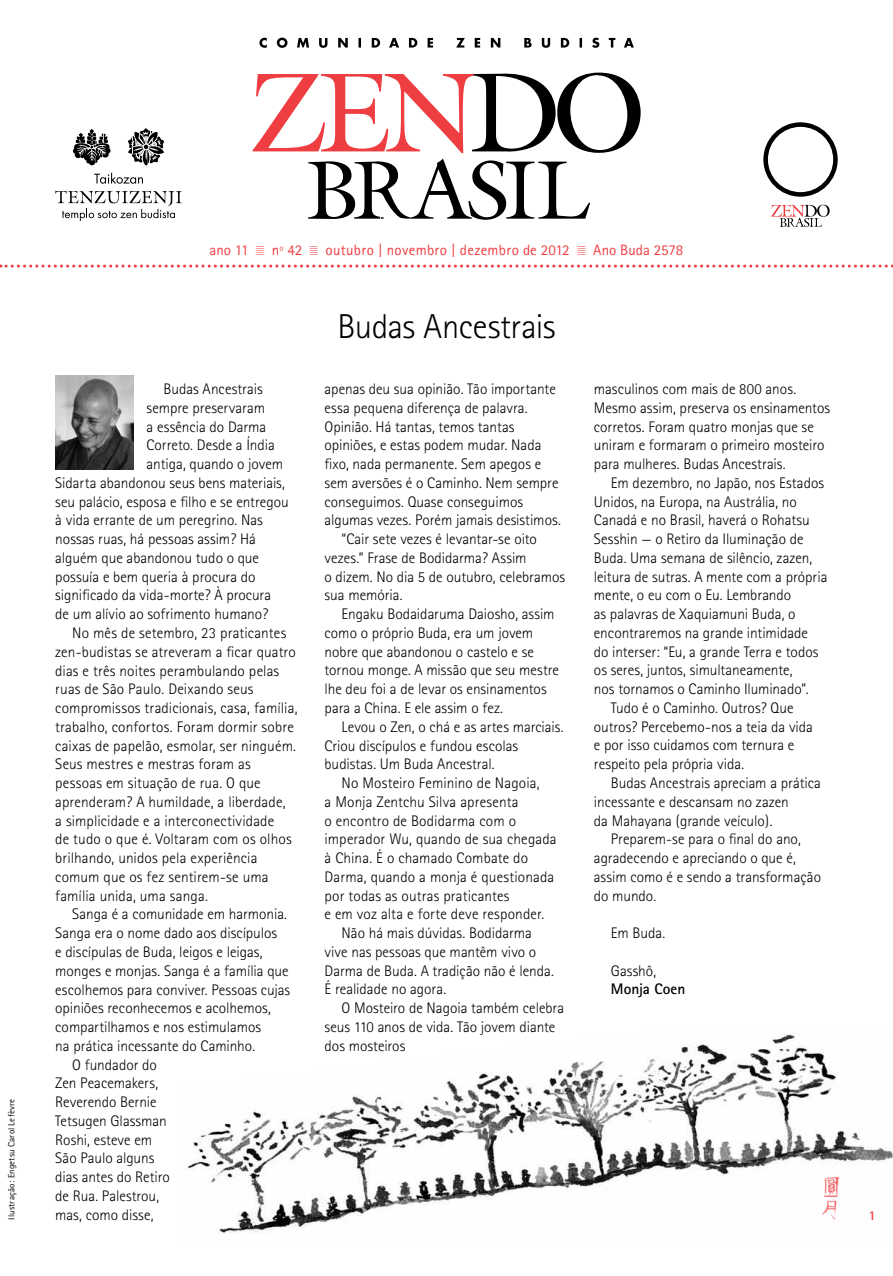
<style>
.page{position:relative;width:893px;height:1276px;background:#fff}
.page>*{position:absolute;margin:0;border:0;box-sizing:border-box;transform-origin:0 0}
.t1{font:300 34.5px "Rotis Sans Serif";letter-spacing:-.01em;color:#000}
.t2{font:300 15.3px/18.8px "Rotis Sans Serif";color:#000}
.t3{font:700 15.3px "Rotis Sans Serif";color:#000}
.t4{font:15px "Rotis Sans Serif";letter-spacing:.015em;color:#ef3e42}
.t5{font:700 13.5px "Rotis Sans Serif";color:#ef3e42}
.t6{font:9px "Rotis Sans Serif";letter-spacing:.02em;color:#000}
.s1{font-family:"Cairo";font-size:12px}
</style>
<div class="page">
<svg style="left:771px;top:205px;width:59px;height:22px"></svg>
<svg style="left:763px;top:122px;width:75px;height:75px"></svg>
<svg style="left:73px;top:129px;width:38px;height:36px"></svg>
<svg style="left:128px;top:128px;width:36px;height:38px"></svg>
<svg style="left:94px;top:173px;width:49px;height:11px"></svg>
<svg style="left:55px;top:191px;width:127px;height:30px"></svg>
<svg style="left:252px;top:73px;width:389px;height:147px"></svg>
<svg style="left:259px;top:38px;width:375px;height:10px"></svg>
<svg style="left:0;top:264px;width:893px;height:3px"></svg>
<img style="left:55px;top:375px;width:79px;height:94px">
<img style="left:186px;top:1032px;width:707px;height:202px">
<img style="left:819px;top:1176px;width:21px;height:44px">
<p class="t6" style="left:6px;top:1219px;width:122px;rotate:-90deg">Ilustração: Engetsu Carol Lefèvre</p>
<p class="t4" style="left:210px;top:241px;width:475px">ano 11 <span class="s1">.</span> nº 42 <span class="s1">.</span> outubro | novembro | dezembro de 2012 <span class="s1">.</span> Ano Buda 2578</p>
<p class="t2" style="left:164px;top:379px;width:101px">Budas Ancestrais</p>
<p class="t2" style="left:147px;top:398px;width:120px">sempre preservaram</p>
<p class="t2" style="left:147px;top:417px;width:121px">a essência do Darma</p>
<p class="t2" style="left:147px;top:436px;width:130px">Correto. Desde a Índia</p>
<p class="t2" style="left:147px;top:454px;width:138px">antiga, quando o jovem</p>
<p class="t2" style="left:55px;top:473px;width:231px">Sidarta abandonou seus bens materiais,</p>
<p class="t2" style="left:55px;top:492px;width:235px">seu palácio, esposa e filho e se entregou</p>
<p class="t2" style="left:55px;top:511px;width:209px">à vida errante de um peregrino. Nas</p>
<p class="t2" style="left:55px;top:529px;width:202px">nossas ruas, há pessoas assim? Há</p>
<p class="t2" style="left:55px;top:548px;width:205px">alguém que abandonou tudo o que</p>
<p class="t2" style="left:55px;top:567px;width:202px">possuía e bem queria à procura do</p>
<p class="t2" style="left:55px;top:586px;width:218px">significado da vida-morte? À procura</p>
<p class="t2" style="left:55px;top:605px;width:215px">de um alívio ao sofrimento humano?</p>
<p class="t2" style="left:72px;top:623px;width:216px">No mês de setembro, 23 praticantes</p>
<p class="t2" style="left:55px;top:642px;width:242px">zen-budistas se atreveram a ficar quatro</p>
<p class="t2" style="left:55px;top:661px;width:225px">dias e três noites perambulando pelas</p>
<p class="t2" style="left:55px;top:680px;width:200px">ruas de São Paulo. Deixando seus</p>
<p class="t2" style="left:55px;top:698px;width:244px">compromissos tradicionais, casa, família,</p>
<p class="t2" style="left:55px;top:717px;width:240px">trabalho, confortos. Foram dormir sobre</p>
<p class="t2" style="left:55px;top:736px;width:242px">caixas de papelão, esmolar, ser ninguém.</p>
<p class="t2" style="left:55px;top:755px;width:197px">Seus mestres e mestras foram as</p>
<p class="t2" style="left:55px;top:773px;width:207px">pessoas em situação de rua. O que</p>
<p class="t2" style="left:55px;top:792px;width:232px">aprenderam? A humildade, a liberdade,</p>
<p class="t2" style="left:55px;top:811px;width:221px">a simplicidade e a interconectividade</p>
<p class="t2" style="left:55px;top:830px;width:238px">de tudo o que é. Voltaram com os olhos</p>
<p class="t2" style="left:55px;top:848px;width:204px">brilhando, unidos pela experiência</p>
<p class="t2" style="left:55px;top:867px;width:215px">comum que os fez sentirem-se uma</p>
<p class="t2" style="left:55px;top:886px;width:154px">família unida, uma sanga.</p>
<p class="t2" style="left:72px;top:905px;width:216px">Sanga é a comunidade em harmonia.</p>
<p class="t2" style="left:55px;top:923px;width:223px">Sanga era o nome dado aos discípulos</p>
<p class="t2" style="left:55px;top:942px;width:209px">e discípulas de Buda, leigos e leigas,</p>
<p class="t2" style="left:55px;top:961px;width:235px">monges e monjas. Sanga é a família que</p>
<p class="t2" style="left:55px;top:980px;width:236px">escolhemos para conviver. Pessoas cujas</p>
<p class="t2" style="left:55px;top:998px;width:217px">opiniões reconhecemos e acolhemos,</p>
<p class="t2" style="left:55px;top:1017px;width:207px">compartilhamos e nos estimulamos</p>
<p class="t2" style="left:55px;top:1036px;width:201px">na prática incessante do Caminho.</p>
<p class="t2" style="left:72px;top:1055px;width:86px">O fundador do</p>
<p class="t2" style="left:55px;top:1073px;width:104px">Zen Peacemakers,</p>
<p class="t2" style="left:55px;top:1092px;width:103px">Reverendo Bernie</p>
<p class="t2" style="left:55px;top:1111px;width:113px">Tetsugen Glassman</p>
<p class="t2" style="left:55px;top:1130px;width:98px">Roshi, esteve em</p>
<p class="t2" style="left:55px;top:1148px;width:101px">São Paulo alguns</p>
<p class="t2" style="left:55px;top:1167px;width:116px">dias antes do Retiro</p>
<p class="t2" style="left:55px;top:1186px;width:105px">de Rua. Palestrou,</p>
<p class="t2" style="left:55px;top:1205px;width:100px">mas, como disse,</p>
<h1 class="t1" style="left:337px;top:306px;width:220px">Budas Ancestrais</h1>
<p class="t2" style="left:325px;top:379px;width:233px">apenas deu sua opinião. Tão importante</p>
<p class="t2" style="left:325px;top:398px;width:205px">essa pequena diferença de palavra.</p>
<p class="t2" style="left:325px;top:417px;width:191px">Opinião. Há tantas, temos tantas</p>
<p class="t2" style="left:325px;top:436px;width:218px">opiniões, e estas podem mudar. Nada</p>
<p class="t2" style="left:325px;top:454px;width:218px">fixo, nada permanente. Sem apegos e</p>
<p class="t2" style="left:325px;top:473px;width:235px">sem aversões é o Caminho. Nem sempre</p>
<p class="t2" style="left:325px;top:492px;width:200px">conseguimos. Quase conseguimos</p>
<p class="t2" style="left:325px;top:511px;width:238px">algumas vezes. Porém jamais desistimos.</p>
<p class="t2" style="left:342px;top:529px;width:197px">“Cair sete vezes é levantar-se oito</p>
<p class="t2" style="left:325px;top:548px;width:204px">vezes.” Frase de Bodidarma? Assim</p>
<p class="t2" style="left:325px;top:567px;width:242px">o dizem. No dia 5 de outubro, celebramos</p>
<p class="t2" style="left:325px;top:586px;width:80px">sua memória.</p>
<p class="t2" style="left:342px;top:604px;width:215px">Engaku Bodaidaruma Daiosho, assim</p>
<p class="t2" style="left:325px;top:623px;width:210px">como o próprio Buda, era um jovem</p>
<p class="t2" style="left:325px;top:642px;width:211px">nobre que abandonou o castelo e se</p>
<p class="t2" style="left:325px;top:661px;width:236px">tornou monge. A missão que seu mestre</p>
<p class="t2" style="left:325px;top:679px;width:224px">lhe deu foi a de levar os ensinamentos</p>
<p class="t2" style="left:325px;top:698px;width:180px">para a China. E ele assim o fez.</p>
<p class="t2" style="left:342px;top:717px;width:224px">Levou o Zen, o chá e as artes marciais.</p>
<p class="t2" style="left:325px;top:736px;width:195px">Criou discípulos e fundou escolas</p>
<p class="t2" style="left:325px;top:755px;width:172px">budistas. Um Buda Ancestral.</p>
<p class="t2" style="left:342px;top:773px;width:200px">No Mosteiro Feminino de Nagoia,</p>
<p class="t2" style="left:325px;top:792px;width:196px">a Monja Zentchu Silva apresenta</p>
<p class="t2" style="left:325px;top:811px;width:193px">o encontro de Bodidarma com o</p>
<p class="t2" style="left:325px;top:830px;width:234px">imperador Wu, quando de sua chegada</p>
<p class="t2" style="left:325px;top:848px;width:205px">à China. É o chamado Combate do</p>
<p class="t2" style="left:325px;top:867px;width:231px">Darma, quando a monja é questionada</p>
<p class="t2" style="left:325px;top:886px;width:186px">por todas as outras praticantes</p>
<p class="t2" style="left:325px;top:905px;width:221px">e em voz alta e forte deve responder.</p>
<p class="t2" style="left:342px;top:923px;width:192px">Não há mais dúvidas. Bodidarma</p>
<p class="t2" style="left:325px;top:942px;width:213px">vive nas pessoas que mantêm vivo o</p>
<p class="t2" style="left:325px;top:961px;width:231px">Darma de Buda. A tradição não é lenda.</p>
<p class="t2" style="left:325px;top:980px;width:123px">É realidade no agora.</p>
<p class="t2" style="left:342px;top:998px;width:224px">O Mosteiro de Nagoia também celebra</p>
<p class="t2" style="left:325px;top:1017px;width:232px">seus 110 anos de vida. Tão jovem diante</p>
<p class="t2" style="left:325px;top:1036px;width:82px">dos mosteiros</p>
<p class="t2" style="left:594px;top:379px;width:238px">masculinos com mais de 800 anos.<br>Mesmo assim, preserva os ensinamentos corretos. Foram quatro monjas que se uniram e formaram o primeiro mosteiro para mulheres. Budas Ancestrais.</p>
<p class="t2" style="left:611px;top:473px;width:215px">Em dezembro, no Japão, nos Estados</p>
<p class="t2" style="left:594px;top:492px;width:205px">Unidos, na Europa, na Austrália, no</p>
<p class="t2" style="left:594px;top:511px;width:217px">Canadá e no Brasil, haverá o Rohatsu</p>
<p class="t2" style="left:594px;top:529px;width:211px">Sesshin — o Retiro da Iluminação de</p>
<p class="t2" style="left:594px;top:548px;width:220px">Buda. Uma semana de silêncio, zazen,</p>
<p class="t2" style="left:594px;top:567px;width:235px">leitura de sutras. A mente com a própria</p>
<p class="t2" style="left:594px;top:586px;width:199px">mente, o eu com o Eu. Lembrando</p>
<p class="t2" style="left:594px;top:604px;width:203px">as palavras de Xaquiamuni Buda, o</p>
<p class="t2" style="left:594px;top:623px;width:216px">encontraremos na grande intimidade</p>
<p class="t2" style="left:594px;top:642px;width:226px">do interser: “Eu, a grande Terra e todos</p>
<p class="t2" style="left:594px;top:661px;width:200px">os seres, juntos, simultaneamente,</p>
<p class="t2" style="left:594px;top:679px;width:216px">nos tornamos o Caminho Iluminado”.</p>
<p class="t2" style="left:611px;top:698px;width:184px">Tudo é o Caminho. Outros? Que</p>
<p class="t2" style="left:594px;top:717px;width:221px">outros? Percebemo-nos a teia da vida</p>
<p class="t2" style="left:594px;top:736px;width:202px">e por isso cuidamos com ternura e</p>
<p class="t2" style="left:594px;top:754px;width:152px">respeito pela própria vida.</p>
<p class="t2" style="left:611px;top:773px;width:212px">Budas Ancestrais apreciam a prática</p>
<p class="t2" style="left:594px;top:792px;width:196px">incessante e descansam no zazen</p>
<p class="t2" style="left:594px;top:811px;width:180px">da Mahayana (grande veículo).</p>
<p class="t2" style="left:611px;top:830px;width:191px">Preparem-se para o final do ano,</p>
<p class="t2" style="left:594px;top:848px;width:203px">agradecendo e apreciando o que é,</p>
<p class="t2" style="left:594px;top:867px;width:229px">assim como é e sendo a transformação</p>
<p class="t2" style="left:594px;top:886px;width:64px">do mundo.</p>
<p class="t2" style="left:611px;top:923px;width:56px">Em Buda.</p>
<p class="t2" style="left:611px;top:961px;width:47px">Gasshô,</p>
<p class="t3" style="left:611px;top:979px;width:76px">Monja Coen</p>
<p class="t5" style="left:868px;top:1206px;width:9px">1</p>
</div>
